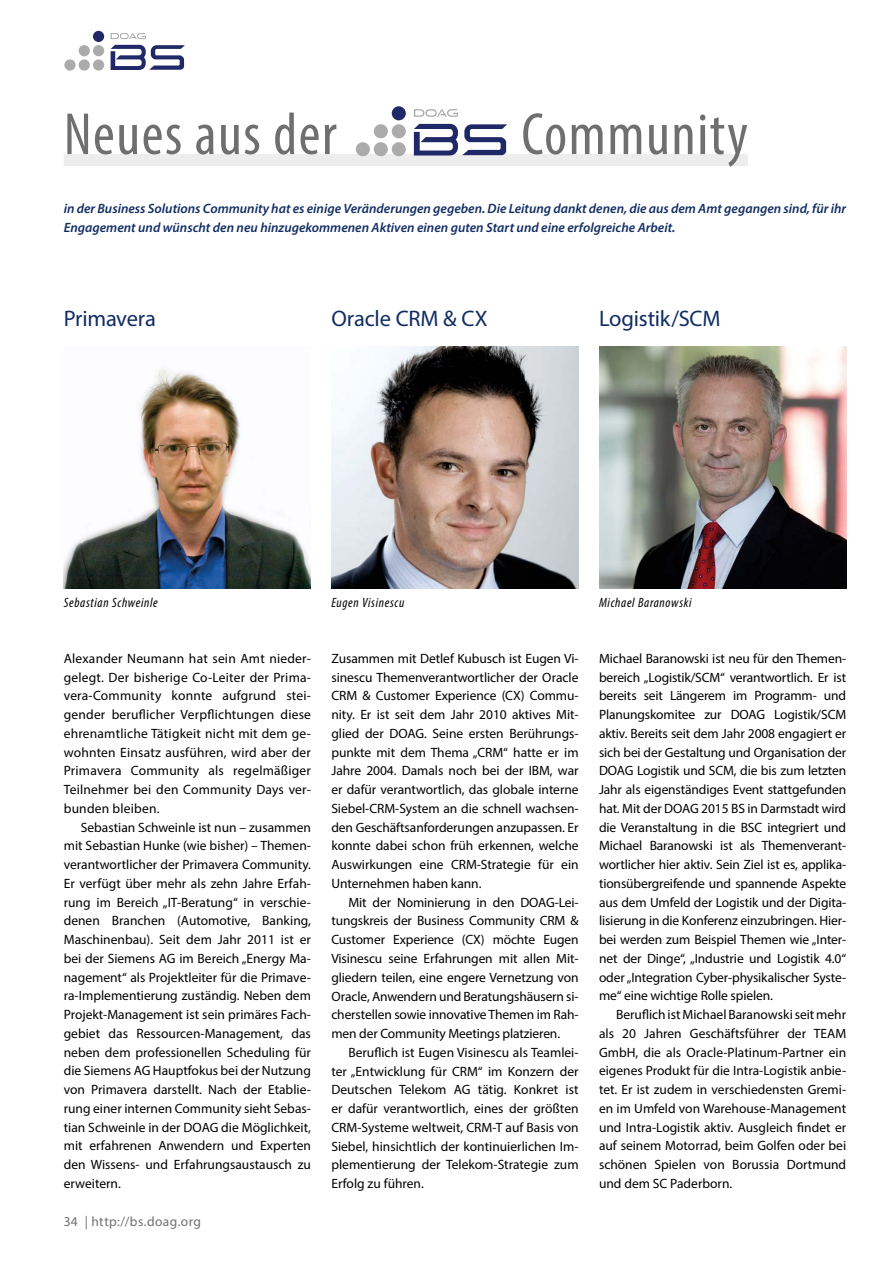
<style>
.page{position:relative;width:893px;height:1263px;background:#fff}
.page>*{position:absolute;margin:0;border:0;box-sizing:border-box;transform-origin:0 0}
.t1{font:condensed 60px "Myriad Pro";letter-spacing:.025em;color:#706f6f}
.t2{font:22.5px "Myriad Pro";letter-spacing:-.01em;color:#112d63}
.t3{font:13.5px/18.8px "Myriad Pro";color:#000;text-align:justify}
.t4{font:italic 600 13.5px/18.8px "Myriad Pro";color:#112d63}
.t5{font:italic condensed 13.5px "Myriad Pro";letter-spacing:.05em;color:#000}
.t6{font:13.5px "Myriad Pro";letter-spacing:.03em;color:#706f6f}
</style>
<div class="page">
<div style="left:93px;top:59px;width:11px;height:12px;background:#acabab;border-radius:50%"></div>
<div style="left:93px;top:31px;width:11px;height:11px;background:#202967;border-radius:50%"></div>
<div style="left:79px;top:45px;width:11px;height:11px;background:#acabab;border-radius:50%"></div>
<div style="left:93px;top:45px;width:11px;height:11px;background:#acabab;border-radius:50%"></div>
<div style="left:64px;top:59px;width:12px;height:12px;background:#acabab;border-radius:50%"></div>
<div style="left:79px;top:59px;width:11px;height:12px;background:#acabab;border-radius:50%"></div>
<svg style="left:111px;top:45px;width:74px;height:25px"></svg>
<svg style="left:111px;top:33px;width:35px;height:6px"></svg>
<div style="left:64px;top:154px;width:684px;height:12px;background:#ededed"></div>
<div style="left:392px;top:142px;width:14px;height:14px;background:#acabab;border-radius:50%"></div>
<div style="left:392px;top:106px;width:14px;height:14px;background:#202967;border-radius:50%"></div>
<div style="left:374px;top:124px;width:14px;height:14px;background:#acabab;border-radius:50%"></div>
<div style="left:392px;top:124px;width:14px;height:14px;background:#acabab;border-radius:50%"></div>
<div style="left:356px;top:142px;width:14px;height:14px;background:#acabab;border-radius:50%"></div>
<div style="left:374px;top:142px;width:14px;height:14px;background:#acabab;border-radius:50%"></div>
<svg style="left:414px;top:124px;width:93px;height:31px"></svg>
<svg style="left:414px;top:109px;width:44px;height:8px"></svg>
<img style="left:64px;top:369px;width:247px;height:220px">
<img style="left:331px;top:346px;width:248px;height:243px">
<img style="left:599px;top:346px;width:247px;height:243px">
<h1 class="t1" style="left:64px;top:98px;width:274px">Neues aus der</h1>
<h1 class="t1" style="left:521px;top:98px;width:228px">Community</h1>
<p class="t4" style="left:64px;top:199px;width:784px">in der Business Solutions Community hat es einige Veränderungen gegeben. Die Leitung dankt denen, die aus dem Amt gegangen sind, für ihr<br>Engagement und wünscht den neu hinzugekommenen Aktiven einen guten Start und eine erfolgreiche Arbeit.</p>
<h2 class="t2" style="left:64px;top:305px;width:94px">Primavera</h2>
<h2 class="t2" style="left:331px;top:305px;width:158px">Oracle CRM &amp; CX</h2>
<h2 class="t2" style="left:599px;top:305px;width:123px">Logistik/SCM</h2>
<p class="t5" style="left:64px;top:594px;width:96px">Sebastian Schweinle</p>
<p class="t3" style="left:64px;top:649px;width:249px">Alexander Neumann hat sein Amt nieder&shy;gelegt. Der bisherige Co-Leiter der Prima&shy;vera-Community konnte aufgrund stei&shy;gender beruflicher Verpflichtungen diese ehrenamtliche Tätigkeit nicht mit dem ge&shy;wohnten Einsatz ausführen, wird aber der Primavera Community als regelmäßiger Teilnehmer bei den Community Days ver&shy;bunden bleiben.</p>
<p class="t3" style="left:64px;top:817px;width:249px;text-indent:17px">Sebastian Schweinle ist nun – zusammen mit Sebastian Hunke (wie bisher) – Themen&shy;verantwortlicher der Primavera Community.<br>Er verfügt über mehr als zehn Jahre Erfah&shy;rung im Bereich „IT-Beratung“ in verschie&shy;denen Branchen (Automotive, Banking, Maschinenbau). Seit dem Jahr 2011 ist er bei der Siemens AG im Bereich „Energy Ma&shy;nagement“ als Projektleiter für die Primave&shy;ra-Implementierung zuständig. Neben dem Projekt-Management ist sein primäres Fach&shy;gebiet das Ressourcen-Management, das neben dem professionellen Scheduling für die Siemens AG Hauptfokus bei der Nutzung von Primavera darstellt. Nach der Etablie&shy;rung einer internen Community sieht Sebas&shy;tian Schweinle in der DOAG die Möglichkeit, mit erfahrenen Anwendern und Experten den Wissens- und Erfahrungsaustausch zu erweitern.</p>
<p class="t6" style="left:64px;top:1213px;width:139px">34 | http://bs.doag.org</p>
<p class="t5" style="left:331px;top:594px;width:74px">Eugen Visinescu</p>
<p class="t3" style="left:331px;top:649px;width:249px">Zusammen mit Detlef Kubusch ist Eugen Vi&shy;sinescu Themenverantwortlicher der Oracle CRM &amp; Customer Experience (CX) Commu&shy;nity. Er ist seit dem Jahr 2010 aktives Mit&shy;glied der DOAG. Seine ersten Berührungs&shy;punkte mit dem Thema „CRM“ hatte er im Jahre 2004. Damals noch bei der IBM, war er dafür verantwortlich, das globale interne Siebel-CRM-System an die schnell wachsen&shy;den Geschäftsanforderungen anzupassen. Er konnte dabei schon früh erkennen, welche Auswirkungen eine CRM-Strategie für ein Unternehmen haben kann.</p>
<p class="t3" style="left:331px;top:893px;width:249px;text-indent:17px">Mit der Nominierung in den DOAG-Lei&shy;tungskreis der Business Community CRM &amp; Customer Experience (CX) möchte Eugen Visinescu seine Erfahrungen mit allen Mit&shy;gliedern teilen, eine engere Vernetzung von Oracle, Anwendern und Beratungshäusern si&shy;cherstellen sowie innovative Themen im Rah&shy;men der Community Meetings platzieren.</p>
<p class="t3" style="left:331px;top:1043px;width:249px;text-indent:17px">Beruflich ist Eugen Visinescu als Teamlei&shy;ter „Entwicklung für CRM“ im Konzern der Deutschen Telekom AG tätig. Konkret ist er dafür verantwortlich, eines der größten CRM-Systeme weltweit, CRM-T auf Basis von Siebel, hinsichtlich der kontinuierlichen Im&shy;plementierung der Telekom-Strategie zum Erfolg zu führen.</p>
<p class="t5" style="left:599px;top:594px;width:94px">Michael Baranowski</p>
<p class="t3" style="left:599px;top:649px;width:249px">Michael Baranowski ist neu für den Themen&shy;bereich „Logistik/SCM“ verantwortlich. Er ist bereits seit Längerem im Programm- und Planungskomitee zur DOAG Logistik/SCM aktiv. Bereits seit dem Jahr 2008 engagiert er sich bei der Gestaltung und Organisation der DOAG Logistik und SCM, die bis zum letzten Jahr als eigenständiges Event stattgefunden hat. Mit der DOAG 2015 BS in Darmstadt wird die Veranstaltung in die BSC integriert und Michael Baranowski ist als Themenverant&shy;wortlicher hier aktiv. Sein Ziel ist es, applika&shy;tionsübergreifende und spannende Aspekte aus dem Umfeld der Logistik und der Digita&shy;lisierung in die Konferenz einzubringen. Hier&shy;bei werden zum Beispiel Themen wie „Inter&shy;net der Dinge“, „Industrie und Logistik 4.0“ oder „Integration Cyber-physikalischer Syste&shy;me“ eine wichtige Rolle spielen.</p>
<p class="t3" style="left:599px;top:1005px;width:249px;text-indent:17px">Beruflich ist Michael Baranowski seit mehr als 20 Jahren Geschäftsführer der TEAM GmbH, die als Oracle-Platinum-Partner ein eigenes Produkt für die Intra-Logistik anbie&shy;tet. Er ist zudem in verschiedensten Gremi&shy;en im Umfeld von Warehouse-Management und Intra-Logistik aktiv. Ausgleich findet er auf seinem Motorrad, beim Golfen oder bei schönen Spielen von Borussia Dortmund und dem SC Paderborn.</p>
</div>
